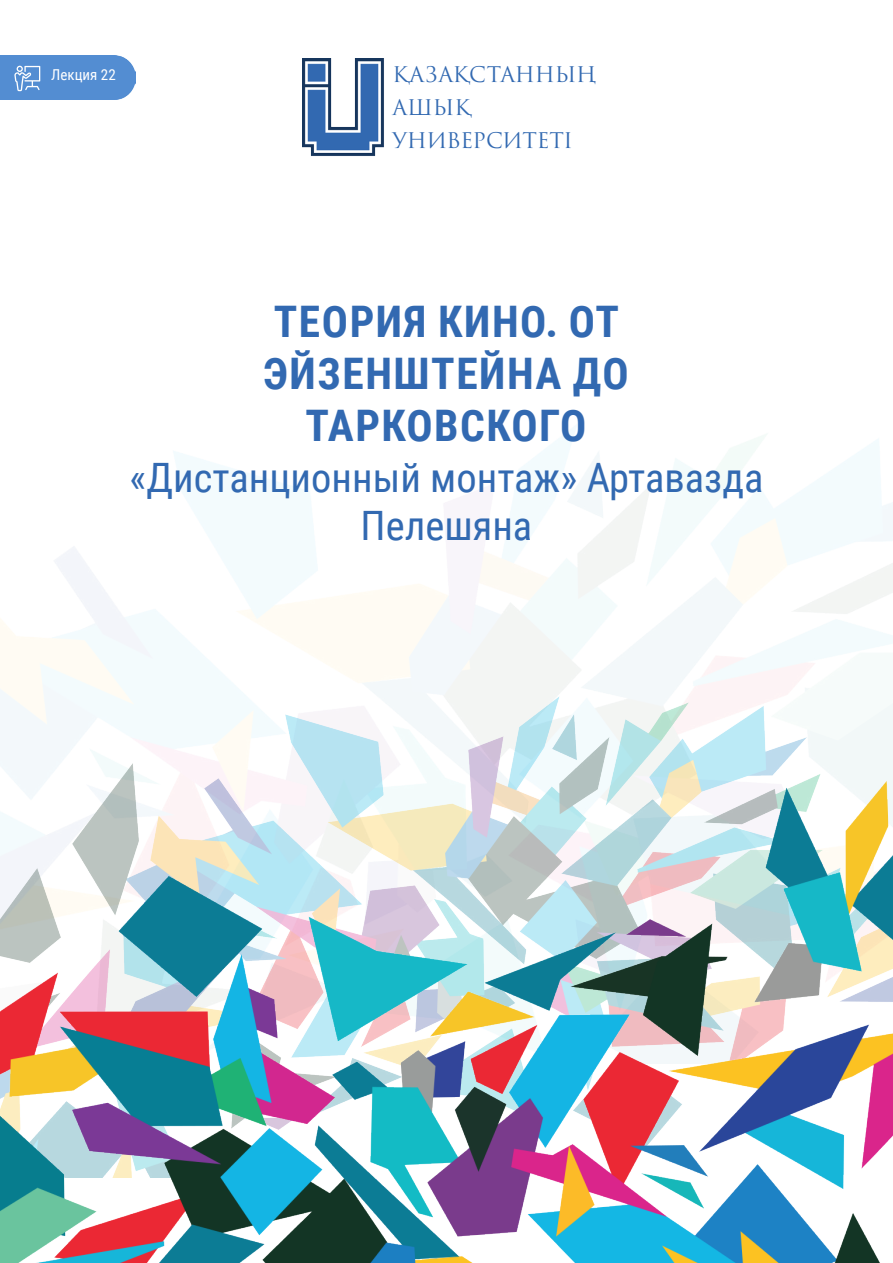
<style>
.page{position:relative;width:893px;height:1263px;background:#fff}
.page>*{position:absolute;margin:0;border:0;box-sizing:border-box;transform-origin:0 0}
.t1{font:700 43.5px/52.2px "Roboto Condensed";letter-spacing:.035em;color:#3269b1;text-align:center}
.t2{font:40.5px/48.6px "Roboto Condensed";color:#3269b1;text-align:center}
.t3{font:21px "Trajan Pro 3";letter-spacing:-.01em;color:#3269b1}
.t4{font:15px "Roboto Condensed";color:#fff}
</style>
<div class="page">
<img style="left:0;top:425px;width:893px;height:638px">
<img style="left:302px;top:58px;width:82px;height:98px">
<img style="left:0;top:696px;width:892px;height:33px">
<img style="left:0;top:729px;width:892px;height:534px">
<div style="left:0;top:55px;width:136px;height:45px;background:#538dd2"></div>
<svg style="left:14px;top:66px;width:26px;height:25px"></svg>
<p class="t4" style="left:51px;top:64px;width:66px">Лекция 22</p>
<p class="t3" style="left:393px;top:60px;width:205px">ҚАЗАҚСТАННЫҢ</p>
<p class="t3" style="left:393px;top:93px;width:80px">АШЫҚ</p>
<p class="t3" style="left:393px;top:126px;width:182px">УНИВЕРСИТЕТІ</p>
<p class="t1" style="left:263px;top:294px;width:367px">ТЕОРИЯ КИНО. ОТ<br>ЭЙЗЕНШТЕЙНА ДО<br>ТАРКОВСКОГО</p>
<p class="t2" style="left:129px;top:452px;width:635px">«Дистанционный монтаж» Артавазда<br>Пелешяна</p>
</div>
